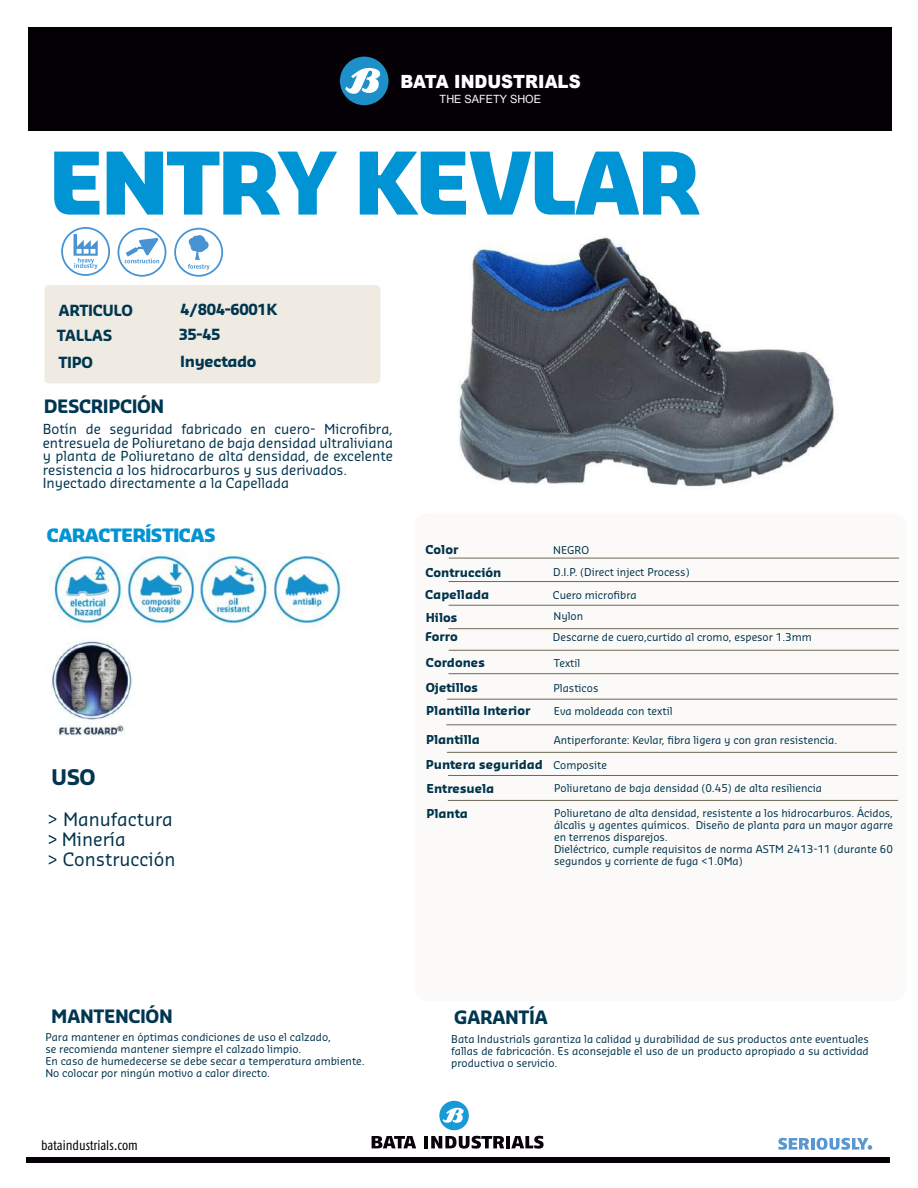
<style>
.page{position:relative;width:918px;height:1188px;background:#fff}
.page>*{position:absolute;margin:0;border:0;box-sizing:border-box;transform-origin:0 0}
.t1{font:900 84px "Sansa Pro";letter-spacing:-.025em;color:#0094d4}
.t2{font:700 21px "Sansa Pro";color:#003650}
.t3{font:900 18.15px "Arial";color:#fff;scale:.91 1}
.t4{font:18px/20px "Sansa Pro";color:#00334c}
.t5{font:700 18px "Sansa Pro";letter-spacing:-.025em;color:#003650}
.t6{font:900 18px "Sansa Pro";letter-spacing:-.025em;color:#0094d4}
.t7{font:700 15px/26.1px "Sansa Pro";letter-spacing:-.025em;color:#003650}
.t8{font:13.5px/13.5px "Sansa Pro";color:#00334c}
.t9{font:13.5px "Fago Co";color:#050006}
.t10{font:700 12px/23.4px "Sansa Pro";color:#00334c}
.t11{font:11.4px "Arial";color:#fff}
.t12{font:10.5px/12px "Sansa Pro";color:#00334c}
.s1{font-weight:400;font-size:10.5px}
</style>
<div class="page">
<img style="left:372px;top:237px;width:462px;height:250px">
<div style="left:415px;top:513px;width:491px;height:488px;background:#fbfaf8;border-radius:12px"></div>
<div style="left:44px;top:285px;width:336px;height:98px;background:#f0ebe2;border-radius:4px"></div>
<hr style="left:449px;top:558px;width:450px;height:1px;background:#706854">
<hr style="left:449px;top:581px;width:450px;height:1px;background:#706854">
<hr style="left:449px;top:605px;width:450px;height:1px;background:#706854">
<hr style="left:448px;top:628px;width:451px;height:1px;background:#706854">
<hr style="left:449px;top:650px;width:450px;height:1px;background:#706854">
<hr style="left:448px;top:673px;width:451px;height:1px;background:#706854">
<hr style="left:447px;top:752px;width:450px;height:1px;background:#706854">
<hr style="left:448px;top:775px;width:450px;height:1px;background:#706854">
<hr style="left:448px;top:800px;width:450px;height:1px;background:#706854">
<div style="left:28px;top:27px;width:864px;height:104px;background:#050006"></div>
<div style="left:340px;top:57px;width:49px;height:48px;background:#1d8fc9;border-radius:50%"></div>
<svg style="left:345px;top:68px;width:36px;height:26px"></svg>
<svg style="left:778px;top:1138px;width:94px;height:12px"></svg>
<svg style="left:372px;top:1136px;width:44px;height:12px"></svg>
<hr style="left:424px;top:1136px;width:4px;height:12px;background:#070308">
<svg style="left:431px;top:1136px;width:73px;height:13px"></svg>
<hr style="left:506px;top:1136px;width:4px;height:12px;background:#070308">
<svg style="left:511px;top:1136px;width:33px;height:13px"></svg>
<svg style="left:439px;top:1101px;width:30px;height:29px"></svg>
<div style="left:26px;top:1157px;width:864px;height:6px;background:#050006"></div>
<img style="left:49px;top:815px;width:7px;height:50px">
<img style="left:51px;top:550px;width:294px;height:78px">
<hr style="left:447px;top:699px;width:450px;height:1px;background:#706854">
<svg style="left:74px;top:234px;width:24px;height:35px"></svg>
<div style="left:61px;top:227px;width:49px;height:49px;border:2px solid #4894d2;border-radius:50%"></div>
<svg style="left:125px;top:238px;width:34px;height:25px"></svg>
<div style="left:118px;top:228px;width:48px;height:49px;border:2px solid #4894d2;border-radius:50%"></div>
<svg style="left:187px;top:235px;width:23px;height:35px"></svg>
<div style="left:174px;top:228px;width:49px;height:49px;border:2px solid #4894d2;border-radius:50%"></div>
<hr style="left:446px;top:725px;width:451px;height:1px;background:#706854">
<img style="left:51px;top:637px;width:81px;height:99px">
<h3 class="t3" style="left:401px;top:68px;width:199px">BATA INDUSTRIALS</h3>
<p class="t11" style="left:440px;top:91px;width:103px">THE SAFETY SHOE</p>
<h1 class="t1" style="left:50px;top:127px;width:651px">ENTRY KEVLAR</h1>
<h3 class="t7" style="left:57px;top:296px;width:78px">ARTICULO<br>TALLAS<br>TIPO</h3>
<h3 class="t7" style="left:178px;top:295px;width:101px">4/804-6001K<br>35-45<br>Inyectado</h3>
<h3 class="t5" style="left:44px;top:394px;width:122px">DESCRIPCIÓN</h3>
<p class="t8" style="left:43px;top:422px;width:352px">Botín de seguridad fabricado en cuero- Microfibra, entresuela de Poliuretano de baja densidad ultraliviana y planta de Poliuretano de alta densidad, de excelente resistencia a los hidrocarburos y sus derivados.<br>Inyectado directamente a la Capellada</p>
<h3 class="t6" style="left:47px;top:523px;width:171px">CARACTERÍSTICAS</h3>
<h2 class="t2" style="left:51px;top:763px;width:46px">USO</h2>
<h3 class="t4" style="left:62px;top:809px;width:115px">Manufactura<br>Minería<br>Construcción</h3>
<p class="t10" style="left:426px;top:537px;width:34px">Color</p>
<p class="t12" style="left:553px;top:543px;width:37px">NEGRO</p>
<p class="t10" style="left:425px;top:560px;width:77px">Contrucción</p>
<p class="t12" style="left:553px;top:566px;width:138px">D.I.P. (Direct inject Process)</p>
<p class="t10" style="left:425px;top:582px;width:66px">Capellada</p>
<p class="t12" style="left:553px;top:589px;width:85px">Cuero microfibra</p>
<p class="t10" style="left:425px;top:625px;width:34px">Forro</p>
<p class="t12" style="left:553px;top:631px;width:260px">Descarne de cuero,curtido al cromo, espesor 1.3mm</p>
<p class="t10" style="left:426px;top:606px;width:33px">Hilos</p>
<p class="t12" style="left:553px;top:610px;width:31px">Nylon</p>
<p class="t10" style="left:426px;top:650px;width:60px">Cordones</p>
<p class="t12" style="left:554px;top:657px;width:28px">Textil</p>
<p class="t10" style="left:426px;top:675px;width:54px">Ojetillos</p>
<p class="t12" style="left:553px;top:682px;width:46px">Plasticos</p>
<p class="t10" style="left:426px;top:698px;width:106px">Plantilla Interior</p>
<p class="t12" style="left:554px;top:704px;width:120px">Eva moldeada con textil</p>
<p class="t10" style="left:426px;top:727px;width:56px">Plantilla</p>
<p class="t12" style="left:554px;top:733px;width:285px">Antiperforante: Kevlar, fibra ligera y con gran resistencia.</p>
<p class="t10" style="left:426px;top:753px;width:183px">Puntera seguridad <span class="s1">Composite<br></span>Entresuela</p>
<p class="t12" style="left:554px;top:782px;width:269px">Poliuretano de baja densidad (0.45) de alta resiliencia</p>
<p class="t10" style="left:426px;top:801px;width:43px">Planta</p>
<p class="t12" style="left:554px;top:807px;width:341px">Poliuretano de alta densidad, resistente a los hidrocarburos. Ácidos, álcalis y agentes químicos. Diseño de planta para un mayor agarre en terrenos disparejos.<br>Dieléctrico, cumple requisitos de norma ASTM 2413-11 (durante 60 segundos y corriente de fuga &lt;1.0Ma)</p>
<h3 class="t5" style="left:51px;top:1004px;width:123px">MANTENCIÓN</h3>
<h3 class="t5" style="left:454px;top:1005px;width:95px">GARANTÍA</h3>
<p class="t12" style="left:45px;top:1031px;width:321px">Para mantener en óptimas condiciones de uso el calzado,<br>se recomienda mantener siempre el calzado limpio.<br>En caso de humedecerse se debe secar a temperatura ambiente.<br>No colocar por ningún motivo a calor directo.</p>
<p class="t9" style="left:41px;top:1137px;width:98px">bataindustrials.com</p>
<p class="t12" style="left:451px;top:1033px;width:419px;text-align:justify">Bata Industrials garantiza la calidad y durabilidad de sus productos ante eventuales fallas de fabricación. Es aconsejable el uso de un producto apropiado a su actividad productiva o servicio.</p>
</div>
